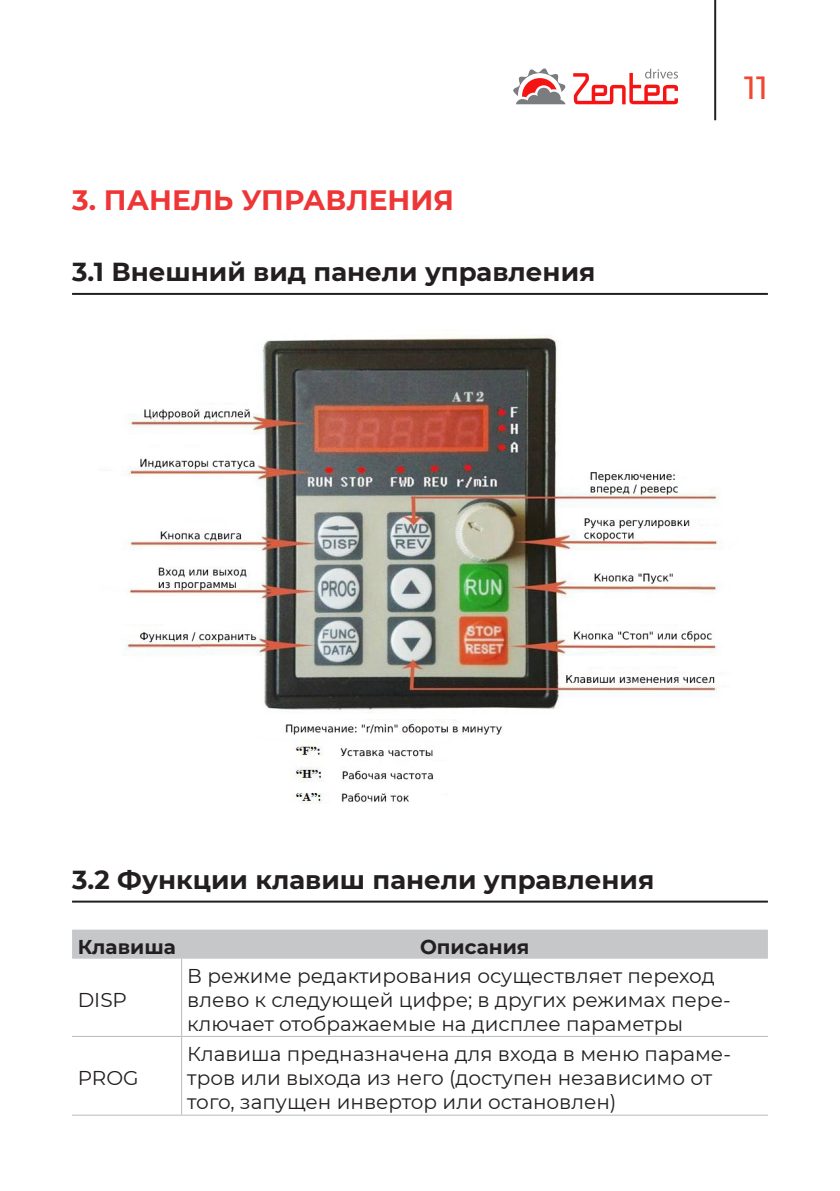
<style>
.page{position:relative;width:840px;height:1191px;background:#fff}
.page>*{position:absolute;margin:0;border:0;box-sizing:border-box;transform-origin:0 0}
.t1{font:500 32px "Montserrat";color:#ef4833}
.t2{font:700 28px "Montserrat";color:#ee3636}
.t3{font:700 26px "Montserrat";color:#231f20}
.t4{font:20px/24px "Montserrat";color:#231f20}
.t5{font:700 20px "Montserrat";color:#231f20}
</style>
<div class="page">
<hr style="left:713px;top:0;width:2px;height:120px;background:#231f20">
<svg style="left:513px;top:68px;width:52px;height:36px"></svg>
<svg style="left:573px;top:69px;width:104px;height:35px"></svg>
<hr style="left:72px;top:293px;width:695px;height:2px;background:#231f20">
<hr style="left:72px;top:900px;width:695px;height:2px;background:#231f20">
<img style="left:123px;top:336px;width:599px;height:468px">
<div style="left:72px;top:929px;width:695px;height:29px;background:#c6c7c9"></div>
<hr style="left:181px;top:958px;width:1px;height:78px;background:#b9babd">
<hr style="left:72px;top:1036px;width:109px;height:1px;background:#b9babd">
<hr style="left:181px;top:1036px;width:197px;height:1px;background:#b9babd">
<hr style="left:181px;top:1037px;width:1px;height:77px;background:#b9babd">
<hr style="left:378px;top:1036px;width:389px;height:1px;background:#b9babd">
<hr style="left:72px;top:1114px;width:109px;height:1px;background:#b9babd">
<hr style="left:181px;top:1114px;width:197px;height:1px;background:#b9babd">
<hr style="left:378px;top:1114px;width:389px;height:1px;background:#b9babd">
<p class="t2" style="left:72px;top:179px;width:383px">3. ПАНЕЛЬ УПРАВЛЕНИЯ</p>
<p class="t3" style="left:72px;top:253px;width:524px">3.1 Внешний вид панели управления</p>
<h1 class="t1" style="left:743px;top:65px;width:25px">11</h1>
<p class="t3" style="left:72px;top:861px;width:583px">3.2 Функции клавиш панели управления</p>
<p class="t5" style="left:78px;top:932px;width:100px">Клавиша</p>
<p class="t5" style="left:420px;top:932px;width:111px">Описания</p>
<p class="t4" style="left:78px;top:987px;width:51px">DISP</p>
<p class="t4" style="left:187px;top:963px;width:544px">В режиме редактирования осуществляет переход влево к следующей цифре; в других режимах пере&shy;ключает отображаемые на дисплее параметры</p>
<p class="t4" style="left:78px;top:1065px;width:62px">PROG</p>
<p class="t4" style="left:187px;top:1041px;width:545px">Клавиша предназначена для входа в меню параме&shy;тров или выхода из него (доступен независимо от того, запущен инвертор или остановлен)</p>
</div>
